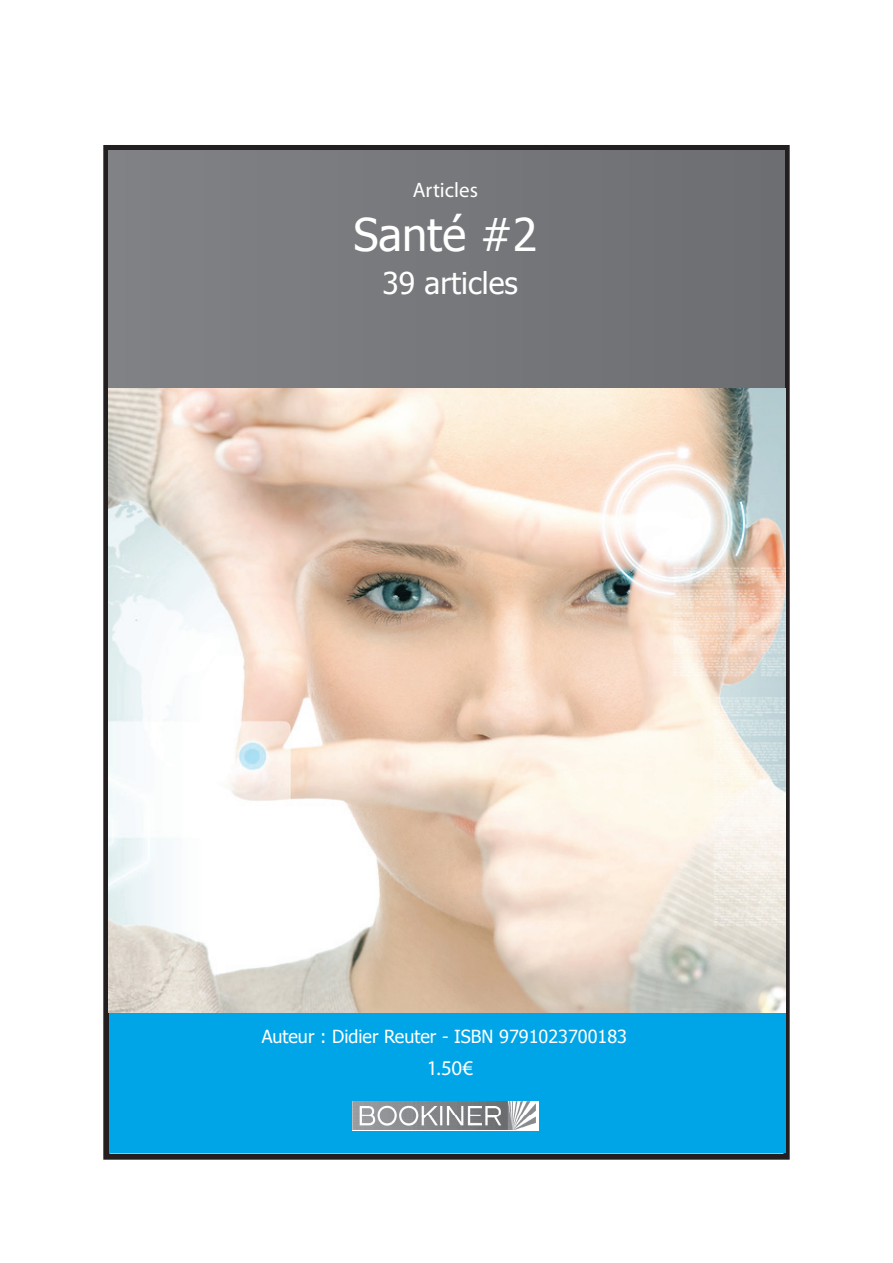
<style>
.page{position:relative;width:893px;height:1263px;background:#fff}
.page>*{position:absolute;margin:0;border:0;box-sizing:border-box;transform-origin:0 0}
.t1{font:45px "Tahoma";color:#fff}
.t2{font:30px "Tahoma";color:#fff}
.t3{font:21px "Myriad Pro";color:#fff}
.t4{font:18px "Tahoma";color:#fff}
</style>
<div class="page">
<div style="left:103px;top:145px;width:687px;height:1015px;border:6px solid #231f20"></div>
<div style="left:108px;top:151px;width:676px;height:240px;background:#76787b"></div>
<div style="left:109px;top:1012px;width:676px;height:141px;background:#00a5e7"></div>
<img style="left:352px;top:1101px;width:187px;height:30px">
<img style="left:108px;top:388px;width:677px;height:624px">
<p class="t3" style="left:413px;top:177px;width:67px">Articles</p>
<h1 class="t1" style="left:353px;top:205px;width:185px">Santé #2</h1>
<h2 class="t2" style="left:382px;top:263px;width:137px">39 articles</h2>
<p class="t4" style="left:262px;top:1024px;width:367px">Auteur : Didier Reuter - ISBN 9791023700183</p>
<p class="t3" style="left:427px;top:1055px;width:48px">1.50€</p>
</div>
